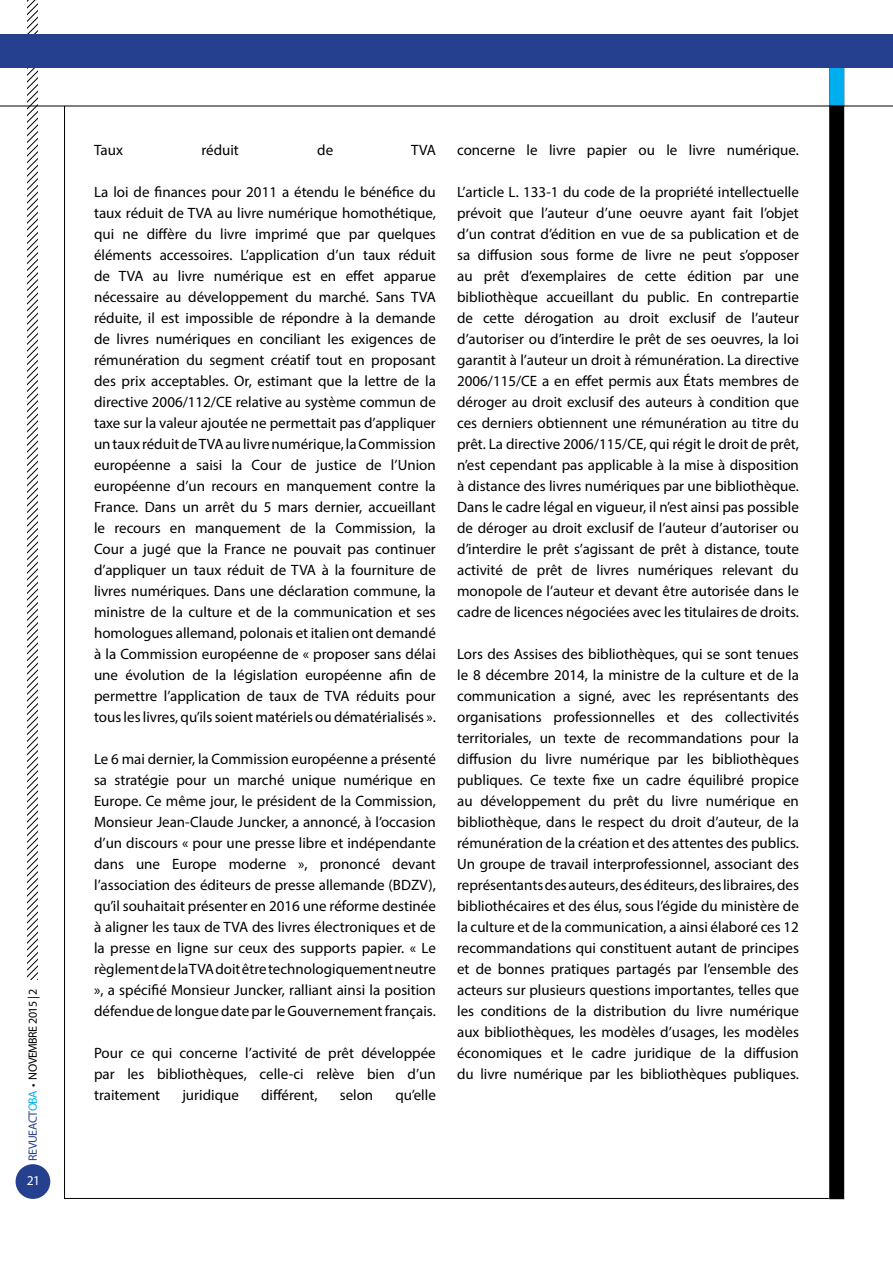
<style>
.page{position:relative;width:893px;height:1263px;background:#fff}
.page>*{position:absolute;margin:0;border:0;box-sizing:border-box;transform-origin:0 0}
.t1{font:15px/21px "Myriad Pro";color:#000;text-align:justify}
.t2{font:13.5px "Myriad Pro";color:#fff}
.t3{font:12px "Myriad Pro";letter-spacing:-.04em;color:#000}
.s1{color:#25408f}
.s2{color:#00aeef}
</style>
<div class="page">
<svg style="left:28px;top:0;width:9px;height:979px"></svg>
<div style="left:16px;top:1164px;width:34px;height:35px;background:#25408f;border-radius:50%"></div>
<div style="left:829px;top:40px;width:15px;height:1159px;background:#000"></div>
<div style="left:829px;top:65px;width:15px;height:41px;background:#00aeef"></div>
<div style="left:0;top:35px;width:893px;height:33px;background:#25408f"></div>
<hr style="left:0;top:106px;width:893px;height:1px;background:#000">
<p class="t3" style="left:25px;top:1160px;width:173px;rotate:-90deg"><span class="s1">REVUEACT</span><span class="s2">OBA</span> • NOVEMBRE 2015 | 2</p>
<p class="t2" style="left:27px;top:1172px;width:15px">21</p>
<p class="t1" style="left:94px;top:139px;width:30px">Taux</p>
<p class="t1" style="left:201px;top:139px;width:39px">réduit</p>
<p class="t1" style="left:317px;top:139px;width:17px">de</p>
<p class="t1" style="left:411px;top:139px;width:26px">TVA</p>
<p class="t1" style="left:94px;top:181px;width:343px">La loi de finances pour 2011 a étendu le bénéfice du taux réduit de TVA au livre numérique homothétique, qui ne diffère du livre imprimé que par quelques éléments accessoires. L’application d’un taux réduit de TVA au livre numérique est en effet apparue nécessaire au développement du marché. Sans TVA réduite, il est impossible de répondre à la demande de livres numériques en conciliant les exigences de rémunération du segment créatif tout en proposant des prix acceptables. Or, estimant que la lettre de la directive 2006/112/CE relative au système commun de taxe sur la valeur ajoutée ne permettait pas d’appliquer un taux réduit de TVA au livre numérique, la Commission européenne a saisi la Cour de justice de l’Union européenne d’un recours en manquement contre la France. Dans un arrêt du 5 mars dernier, accueillant le recours en manquement de la Commission, la Cour a jugé que la France ne pouvait pas continuer d’appliquer un taux réduit de TVA à la fourniture de livres numériques. Dans une déclaration commune, la ministre de la culture et de la communication et ses homologues allemand, polonais et italien ont demandé à la Commission européenne de « proposer sans délai une évolution de la législation européenne afin de permettre l’application de taux de TVA réduits pour tous les livres, qu’ils soient matériels ou dématérialisés ».</p>
<p class="t1" style="left:94px;top:748px;width:343px">Le 6 mai dernier, la Commission européenne a présenté sa stratégie pour un marché unique numérique en Europe. Ce même jour, le président de la Commission, Monsieur Jean-Claude Juncker, a annoncé, à l’occasion d’un discours « pour une presse libre et indépendante dans une Europe moderne », prononcé devant l’association des éditeurs de presse allemande (BDZV), qu’il souhaitait présenter en 2016 une réforme destinée à aligner les taux de TVA des livres électroniques et de la presse en ligne sur ceux des supports papier. « Le règlement de la TVA doit être technologiquement neutre », a spécifié Monsieur Juncker, ralliant ainsi la position défendue de longue date par le Gouvernement français.</p>
<p class="t1" style="left:94px;top:1042px;width:343px">Pour ce qui concerne l’activité de prêt développée par les bibliothèques, celle-ci relève bien d’un traitement</p>
<p class="t1" style="left:182px;top:1084px;width:58px">juridique</p>
<p class="t1" style="left:261px;top:1084px;width:58px">différent,</p>
<p class="t1" style="left:340px;top:1084px;width:35px">selon</p>
<p class="t1" style="left:395px;top:1084px;width:42px">qu’elle</p>
<p class="t1" style="left:457px;top:139px;width:343px">concerne le livre papier ou le livre numérique.</p>
<p class="t1" style="left:457px;top:181px;width:343px">L’article L. 133-1 du code de la propriété intellectuelle prévoit que l’auteur d’une oeuvre ayant fait l’objet d’un contrat d’édition en vue de sa publication et de sa diffusion sous forme de livre ne peut s’opposer au prêt d’exemplaires de cette édition par une bibliothèque accueillant du public. En contrepartie de cette dérogation au droit exclusif de l’auteur d’autoriser ou d’interdire le prêt de ses oeuvres, la loi garantit à l’auteur un droit à rémunération. La directive 2006/115/CE a en effet permis aux États membres de déroger au droit exclusif des auteurs à condition que ces derniers obtiennent une rémunération au titre du prêt. La directive 2006/115/CE, qui régit le droit de prêt, n’est cependant pas applicable à la mise à disposition à distance des livres numériques par une bibliothèque.<br>Dans le cadre légal en vigueur, il n’est ainsi pas possible de déroger au droit exclusif de l’auteur d’autoriser ou d’interdire le prêt s’agissant de prêt à distance, toute activité de prêt de livres numériques relevant du monopole de l’auteur et devant être autorisée dans le cadre de licences négociées avec les titulaires de droits.</p>
<p class="t1" style="left:457px;top:643px;width:343px">Lors des Assises des bibliothèques, qui se sont tenues le 8 décembre 2014, la ministre de la culture et de la communication a signé, avec les représentants des organisations professionnelles et des collectivités territoriales, un texte de recommandations pour la diffusion du livre numérique par les bibliothèques publiques. Ce texte fixe un cadre équilibré propice au développement du prêt du livre numérique en bibliothèque, dans le respect du droit d’auteur, de la rémunération de la création et des attentes des publics.<br>Un groupe de travail interprofessionnel, associant des représentants des auteurs, des éditeurs, des libraires, des bibliothécaires et des élus, sous l’égide du ministère de la culture et de la communication, a ainsi élaboré ces 12 recommandations qui constituent autant de principes et de bonnes pratiques partagés par l’ensemble des acteurs sur plusieurs questions importantes, telles que les conditions de la distribution du livre numérique aux bibliothèques, les modèles d’usages, les modèles économiques et le cadre juridique de la diffusion du livre numérique par les bibliothèques publiques.</p>
</div>
